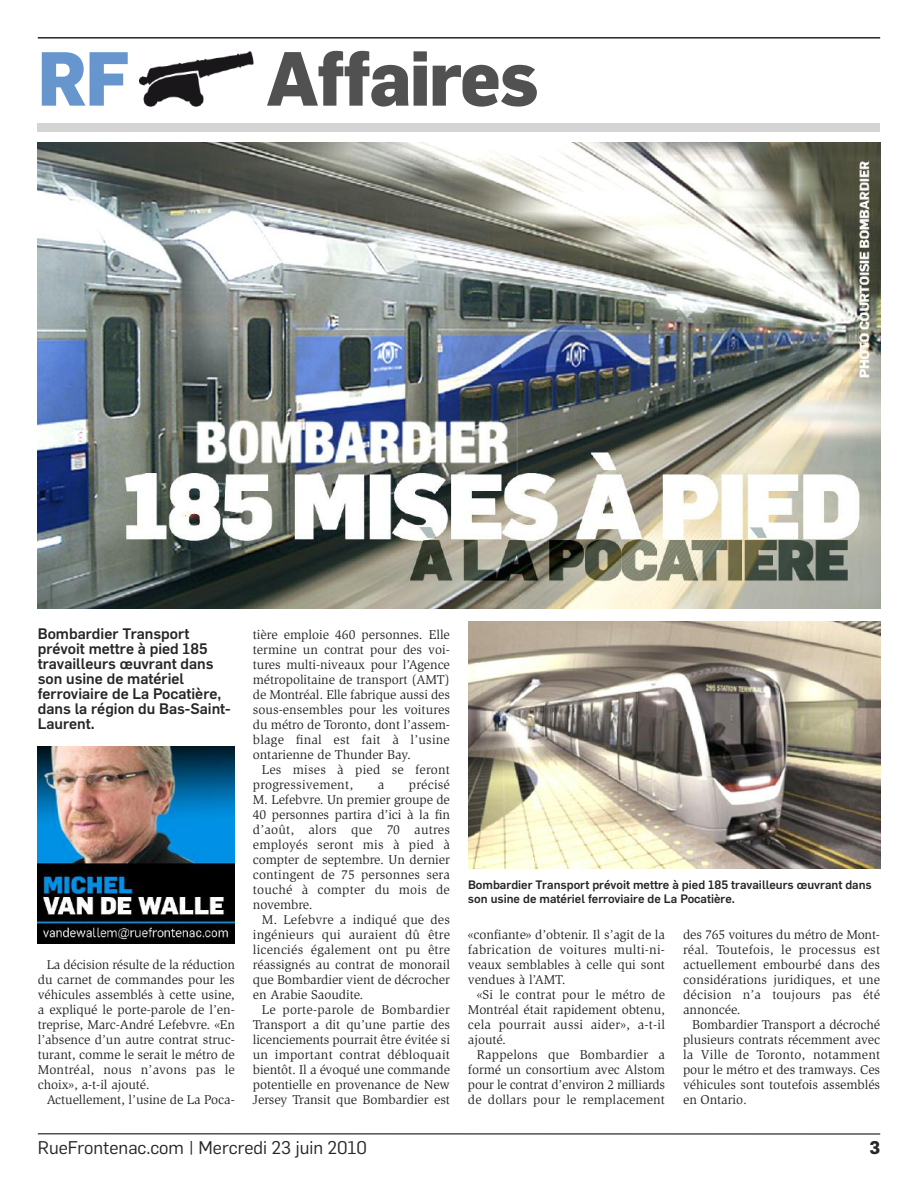
<style>
.page{position:relative;width:918px;height:1188px;background:#fff}
.page>*{position:absolute;margin:0;border:0;box-sizing:border-box;transform-origin:0 0}
.t1{font:800 75px "Flama";letter-spacing:-.02em;color:#525152;scale:.95 1}
.t2{font:800 75px "Flama";color:#6796ce;scale:.95 1}
.t3{font:18px "Flama";color:#272627}
.t4{font:700 18px "Flama";color:#272627}
.t5{font:500 15px/15px "Flama";color:#272627}
.t6{font:13.2px/15px "Slimbach Std";letter-spacing:-.005em;color:#272627;text-align:justify}
.t7{font:13.2px/15px "Slimbach Std";letter-spacing:.015em;color:#272627}
.t8{font:500 12px/14.4px "Flama";color:#272627}
</style>
<div class="page">
<hr style="left:38px;top:1133px;width:842px;height:2px;background:#525152">
<img style="left:139px;top:51px;width:115px;height:56px">
<hr style="left:38px;top:37px;width:842px;height:2px;background:#272627">
<div style="left:38px;top:123px;width:842px;height:9px;background:#d4d4d4"></div>
<img style="left:38px;top:143px;width:842px;height:465px">
<img style="left:38px;top:747px;width:197px;height:197px">
<img style="left:468px;top:622px;width:412px;height:247px">
<h1 class="t2" style="left:38px;top:44px;width:98px">RF</h1>
<h1 class="t1" style="left:266px;top:44px;width:288px">Affaires</h1>
<p class="t5" style="left:38px;top:627px;width:194px">Bombardier Transport prévoit mettre à pied 185 travailleurs œuvrant dans son usine de matériel ferroviaire de La Pocatière, dans la région du Bas-Saint-<br>Laurent.</p>
<p class="t6" style="left:38px;top:958px;width:199px;text-indent:9px">La décision résulte de la réduction du carnet de commandes pour les véhicules assemblés à cette usine, a expliqué le porte-parole de l’en&shy;treprise, Marc-André Lefebvre. «En l’absence d’un autre contrat struc&shy;turant, comme le serait le métro de Montréal, nous n’avons pas le choix», a-t-il ajouté.</p>
<p class="t6" style="left:47px;top:1093px;width:190px">Actuellement, l’usine de La Poca-</p>
<p class="t6" style="left:253px;top:628px;width:199px">tière emploie 460 personnes. Elle termine un contrat pour des voi&shy;tures multi-niveaux pour l’Agence métropolitaine de transport (AMT) de Montréal. Elle fabrique aussi des sous-ensembles pour les voitures du métro de Toronto, dont l’assem&shy;blage final est fait à l’usine ontarienne de Thunder Bay.</p>
<p class="t7" style="left:253px;top:763px;width:199px;text-indent:9px">Les mises à pied se feront progressivement,</p>
<p class="t6" style="left:253px;top:778px;width:199px;text-indent:156px">précisé M. Lefebvre. Un premier groupe de 40 personnes partira d’ici à la fin d’août, alors que 70 autres employés seront mis à pied à compter de septembre. Un dernier contingent de 75 personnes sera touché à compter du mois de novembre.</p>
<p class="t6" style="left:253px;top:913px;width:199px;text-indent:9px">M. Lefebvre a indiqué que des ingénieurs qui auraient dû être licenciés également ont pu être réassignés au contrat de monorail que Bombardier vient de décrocher en Arabie Saoudite.</p>
<p class="t6" style="left:253px;top:1003px;width:199px;text-indent:9px">Le porte-parole de Bombardier Transport a dit qu’une partie des licenciements pourrait être évitée si un important contrat débloquait bientôt. Il a évoqué une commande potentielle en provenance de New Jersey Transit que Bombardier est</p>
<p class="t6" style="left:378px;top:778px;width:8px">a</p>
<p class="t8" style="left:468px;top:878px;width:405px">Bombardier Transport prévoit mettre à pied 185 travailleurs œuvrant dans son usine de matériel ferroviaire de La Pocatière.</p>
<p class="t6" style="left:468px;top:928px;width:199px">«confiante» d’obtenir. Il s’agit de la fabrication de voitures multi-ni&shy;veaux semblables à celle qui sont vendues à l’AMT.</p>
<p class="t6" style="left:468px;top:988px;width:199px;text-indent:9px">«Si le contrat pour le métro de Montréal était rapidement obtenu, cela pourrait aussi aider», a-t-il ajouté.</p>
<p class="t6" style="left:468px;top:1048px;width:199px;text-indent:9px">Rappelons que Bombardier a formé un consortium avec Alstom pour le contrat d’environ 2 milliards de dollars pour le remplacement</p>
<p class="t6" style="left:683px;top:928px;width:199px">des 765 voitures du métro de Mont&shy;réal. Toutefois, le processus est actuellement embourbé dans des considérations juridiques, et une décision n’a toujours pas été annoncée.</p>
<p class="t6" style="left:683px;top:1018px;width:199px;text-indent:9px">Bombardier Transport a décroché plusieurs contrats récemment avec la Ville de Toronto, notamment pour le métro et des tramways. Ces véhicules sont toutefois assemblés en Ontario.</p>
<h2 class="t3" style="left:38px;top:1139px;width:331px">RueFrontenac.com | Mercredi 23 juin 2010</h2>
<h2 class="t4" style="left:869px;top:1140px;width:12px">3</h2>
</div>
